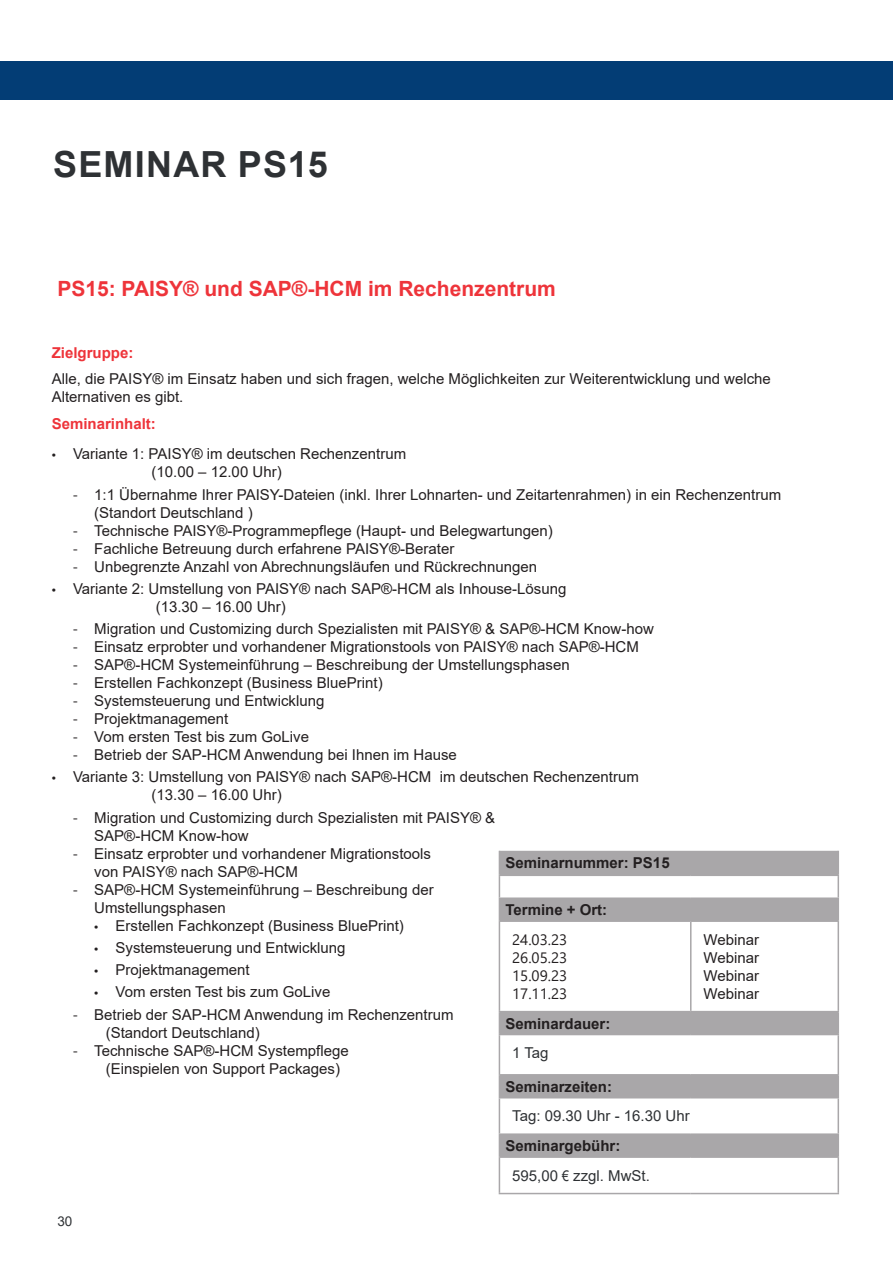
<style>
.page{position:relative;width:893px;height:1263px;background:#fff}
.page>*{position:absolute;margin:0;border:0;box-sizing:border-box;transform-origin:0 0}
.Überschrift{font:700 36px "Arial";letter-spacing:.035em;color:#2e3134}
.Textüberschrift_rot{font:700 21px "Arial";color:#ee343a}
.Text{font:15px/18px "Arial";color:#231f20}
.t1{font:700 15px "Arial";color:#231f20}
.t2{font:15px "Arial";color:#2e3134}
.Text-2{font:15px "Segoe UI";color:#231f20}
.Textüberschrift_2_ro{font:700 15px "Arial";color:#ee343a}
.t3{font:13.5px "Arial";color:#2e3134}
.s1{font-family:"Myriad Pro"}
.s2{font-family:"Arial Narrow"}
</style>
<div class="page">
<div style="left:0;top:61px;width:893px;height:39px;background:#033d75"></div>
<svg style="left:500px;top:851px;width:337px;height:305px"></svg>
<hr style="left:837px;top:851px;width:2px;height:23px;background:#a9a7a9">
<hr style="left:499px;top:874px;width:192px;height:2px;background:#a9a7a9">
<hr style="left:691px;top:874px;width:148px;height:2px;background:#a9a7a9">
<hr style="left:837px;top:876px;width:2px;height:21px;background:#a9a7a9">
<hr style="left:499px;top:897px;width:192px;height:2px;background:#a9a7a9">
<svg style="left:499px;top:851px;width:1px;height:69px"></svg>
<hr style="left:691px;top:897px;width:148px;height:2px;background:#a9a7a9">
<hr style="left:837px;top:899px;width:2px;height:21px;background:#a9a7a9">
<hr style="left:499px;top:920px;width:192px;height:2px;background:#a9a7a9">
<hr style="left:499px;top:922px;width:1px;height:89px;background:#a9a7a9">
<hr style="left:691px;top:920px;width:148px;height:2px;background:#a9a7a9">
<hr style="left:690px;top:922px;width:1px;height:89px;background:#a9a7a9">
<hr style="left:837px;top:922px;width:2px;height:89px;background:#a9a7a9">
<hr style="left:499px;top:1011px;width:192px;height:1px;background:#a9a7a9">
<svg style="left:499px;top:1012px;width:1px;height:22px"></svg>
<hr style="left:691px;top:1011px;width:148px;height:1px;background:#a9a7a9">
<hr style="left:837px;top:1012px;width:2px;height:22px;background:#a9a7a9">
<hr style="left:499px;top:1034px;width:192px;height:1px;background:#a9a7a9">
<hr style="left:499px;top:1035px;width:1px;height:39px;background:#a9a7a9">
<hr style="left:691px;top:1034px;width:148px;height:1px;background:#a9a7a9">
<hr style="left:837px;top:1035px;width:2px;height:39px;background:#a9a7a9">
<hr style="left:499px;top:1074px;width:192px;height:1px;background:#a9a7a9">
<svg style="left:499px;top:1075px;width:1px;height:22px"></svg>
<hr style="left:691px;top:1074px;width:148px;height:1px;background:#a9a7a9">
<hr style="left:837px;top:1075px;width:2px;height:22px;background:#a9a7a9">
<hr style="left:499px;top:1097px;width:192px;height:1px;background:#a9a7a9">
<hr style="left:499px;top:1098px;width:1px;height:35px;background:#a9a7a9">
<hr style="left:691px;top:1097px;width:148px;height:1px;background:#a9a7a9">
<hr style="left:837px;top:1098px;width:2px;height:35px;background:#a9a7a9">
<hr style="left:499px;top:1133px;width:192px;height:2px;background:#a9a7a9">
<svg style="left:499px;top:1135px;width:1px;height:21px"></svg>
<hr style="left:691px;top:1133px;width:148px;height:2px;background:#a9a7a9">
<hr style="left:837px;top:1135px;width:2px;height:21px;background:#a9a7a9">
<hr style="left:499px;top:1156px;width:192px;height:2px;background:#a9a7a9">
<hr style="left:499px;top:1158px;width:1px;height:35px;background:#a9a7a9">
<hr style="left:691px;top:1156px;width:148px;height:2px;background:#a9a7a9">
<hr style="left:837px;top:1158px;width:2px;height:35px;background:#a9a7a9">
<hr style="left:499px;top:1193px;width:192px;height:1px;background:#a9a7a9">
<hr style="left:691px;top:1193px;width:148px;height:1px;background:#a9a7a9">
<p class="Überschrift" style="left:53px;top:139px;width:276px">SEMINAR PS15</p>
<p class="Textüberschrift_rot" style="left:57px;top:274px;width:500px">PS15: PAISY® und SAP®-HCM im Rechenzentrum</p>
<p class="Textüberschrift_2_ro" style="left:52px;top:342px;width:83px">Zielgruppe:</p>
<p class="Text" style="left:52px;top:370px;width:721px">Alle, die PAISY® im Einsatz haben und sich fragen, welche Möglichkeiten zur Weiterentwicklung und welche<br>Alternativen es gibt.</p>
<p class="Textüberschrift_2_ro" style="left:52px;top:413px;width:106px">Seminarinhalt:</p>
<p class="Text" style="left:152px;top:445px;width:256px;text-indent:-100px"><span class="s1">•</span> Variante 1: PAISY® im deutschen Rechenzentrum (10.00 – 12.00 Uhr)</p>
<p class="Text" style="left:94px;top:485px;width:688px;text-indent:-21px"><span class="s1">-</span> 1:1 Übernahme Ihrer PAISY-Dateien (inkl. Ihrer Lohnarten- und Zeitartenrahmen) in ein Rechenzentrum (Standort Deutschland )</p>
<p class="Text" style="left:73px;top:521px;width:481px"><span class="s1">-</span> Technische PAISY®-Programmepflege (Haupt- und Belegwartungen)</p>
<p class="Text" style="left:73px;top:539px;width:383px"><span class="s1">-</span> Fachliche Betreuung durch erfahrene PAISY®-Berater</p>
<p class="Text" style="left:73px;top:557px;width:466px"><span class="s1">-</span> Unbegrenzte Anzahl von Abrechnungsläufen und Rückrechnungen</p>
<p class="Text" style="left:156px;top:579px;width:412px;text-indent:-104px"><span class="s1">•</span> Variante 2: Umstellung von PAISY® nach SAP®-HCM als Inhouse-Lösung (13.30 – 16.00 Uhr)</p>
<p class="Text" style="left:73px;top:620px;width:582px"><span class="s1">-</span> Migration und Customizing durch Spezialisten mit PAISY® &amp; SAP®-HCM Know-how</p>
<p class="Text" style="left:73px;top:638px;width:567px"><span class="s1">-</span> Einsatz erprobter und vorhandener Migrationstools von PAISY® nach SAP®-HCM</p>
<p class="Text" style="left:73px;top:656px;width:498px"><span class="s1">-</span> SAP®-HCM Systemeinführung – Beschreibung der Umstellungsphasen</p>
<p class="Text" style="left:73px;top:674px;width:311px"><span class="s1">-</span> Erstellen Fachkonzept (Business BluePrint)</p>
<p class="Text" style="left:73px;top:692px;width:253px"><span class="s1">-</span> Systemsteuerung und Entwicklung</p>
<p class="Text" style="left:73px;top:710px;width:157px"><span class="s1">-</span> Projektmanagement</p>
<p class="Text" style="left:73px;top:728px;width:238px"><span class="s1">-</span> Vom ersten Test bis zum GoLive</p>
<p class="Text" style="left:73px;top:746px;width:385px"><span class="s1">-</span> Betrieb der SAP-HCM Anwendung bei Ihnen im Hause</p>
<p class="Text" style="left:152px;top:768px;width:489px;text-indent:-100px"><span class="s1">•</span> Variante 3: Umstellung von PAISY® nach SAP®-HCM im deutschen Rechenzentrum (13.30 – 16.00 Uhr)</p>
<p class="Text" style="left:94px;top:808px;width:402px;text-indent:-21px"><span class="s1">-</span> Migration und Customizing durch Spezialisten mit PAISY® &amp;<br>SAP®-HCM Know-how</p>
<p class="Text" style="left:94px;top:844px;width:338px;text-indent:-21px"><span class="s1">-</span> Einsatz erprobter und vorhandener Migrationstools von PAISY® nach SAP®-HCM</p>
<p class="Text" style="left:94px;top:880px;width:341px;text-indent:-21px"><span class="s1">-</span> SAP®-HCM Systemeinführung – Beschreibung der<br>Umstellungsphasen</p>
<p class="Text" style="left:94px;top:916px;width:311px"><span class="s1">•</span> Erstellen Fachkonzept (Business BluePrint)</p>
<p class="Text" style="left:94px;top:938px;width:253px"><span class="s1">•</span> Systemsteuerung und Entwicklung</p>
<p class="Text" style="left:94px;top:961px;width:157px"><span class="s1">•</span> Projektmanagement</p>
<p class="Text" style="left:94px;top:983px;width:238px"><span class="s1">•</span> Vom ersten Test bis zum GoLive</p>
<p class="Text" style="left:73px;top:1005px;width:382px"><span class="s1">-</span> Betrieb der SAP-HCM Anwendung im Rechenzentrum</p>
<p class="Text" style="left:106px;top:1023px;width:156px">(Standort Deutschland)</p>
<p class="Text" style="left:73px;top:1041px;width:277px"><span class="s1">-</span> Technische SAP®-HCM Systempflege</p>
<p class="Text" style="left:106px;top:1059px;width:236px">(Einspielen von Support Packages)</p>
<p class="t1" style="left:505px;top:852px;width:166px">Seminarnummer: PS15</p>
<p class="t1" style="left:505px;top:899px;width:103px">Termine + Ort:</p>
<p class="Text-2" style="left:512px;top:925px;width:57px">24.03.23</p>
<p class="Text-2" style="left:512px;top:943px;width:57px">26.05.23</p>
<p class="Text-2" style="left:512px;top:961px;width:57px">15.09.23</p>
<p class="Text-2" style="left:512px;top:979px;width:57px">17.11.23</p>
<p class="Text" style="left:703px;top:930px;width:57px">Webinar</p>
<p class="Text" style="left:703px;top:948px;width:57px">Webinar</p>
<p class="Text" style="left:703px;top:966px;width:57px">Webinar</p>
<p class="Text" style="left:703px;top:984px;width:57px">Webinar</p>
<p class="t1" style="left:505px;top:1013px;width:107px">Seminardauer:</p>
<p class="t2" style="left:512px;top:1042px;width:38px">1 Tag</p>
<p class="t1" style="left:505px;top:1076px;width:108px">Seminarzeiten:</p>
<p class="t2" style="left:512px;top:1106px;width:179px">Tag: 09.30 Uhr - 16.30 Uhr</p>
<p class="t1" style="left:505px;top:1135px;width:117px">Seminargebühr:</p>
<p class="t2" style="left:512px;top:1165px;width:139px">595,00 <span class="s2">€</span> zzgl. MwSt.</p>
<p class="t3" style="left:57px;top:1212px;width:17px">30</p>
</div>
